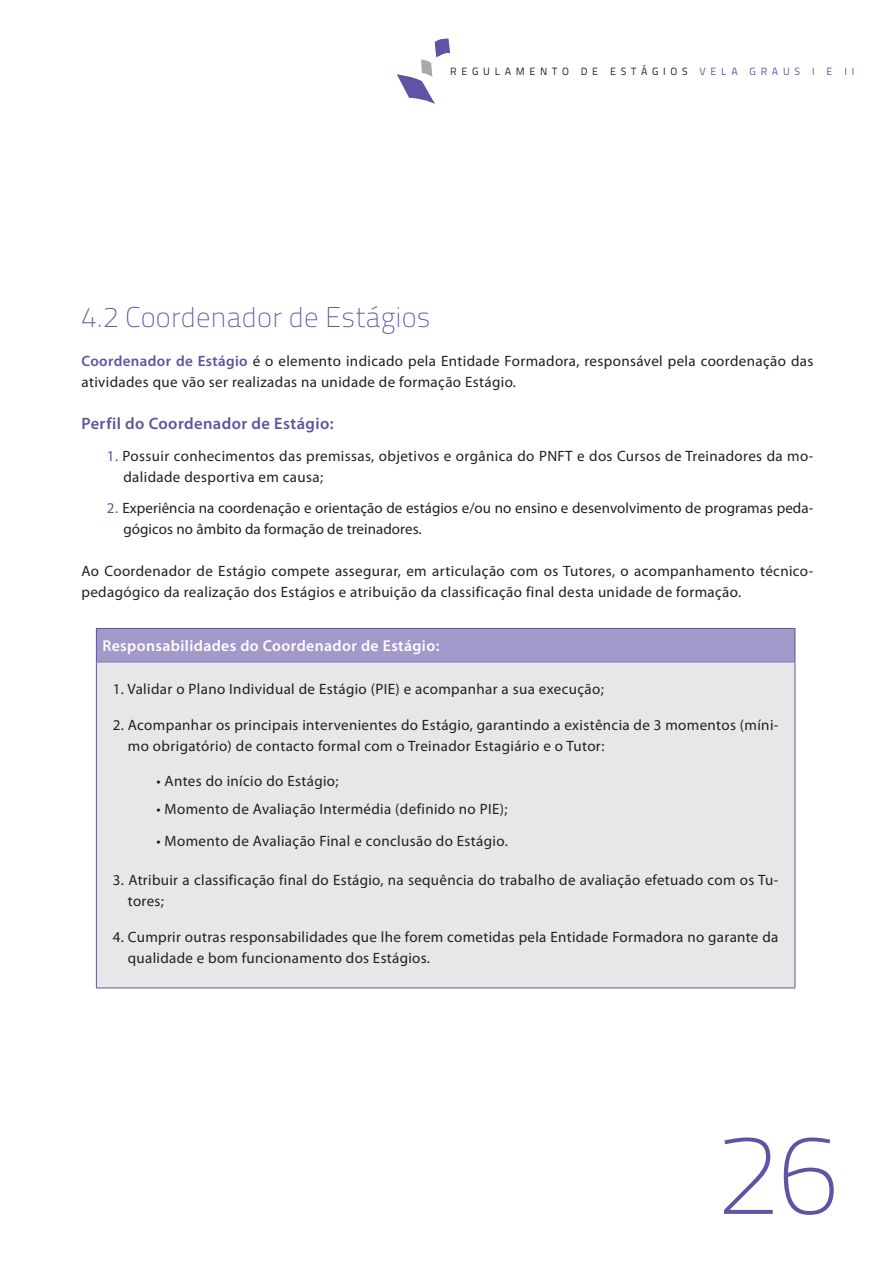
<style>
.page{position:relative;width:893px;height:1263px;background:#fff}
.page>*{position:absolute;margin:0;border:0;box-sizing:border-box;transform-origin:0 0}
.t1{font:700 114px "Titillium Text 14 L";color:#6053a3}
.t2{font:700 28.5px "Titillium Text 14 L";color:#6053a3}
.t3{font:600 16.5px "Myriad Pro";letter-spacing:.025em;color:#6053a2}
.t4{font:600 15.75px "Myriad Pro";letter-spacing:.025em;color:#fff}
.t5{font:15px/21px "Myriad Pro";letter-spacing:.025em;color:#231f20}
.t6{font:15px/21px "Myriad Pro";letter-spacing:.005em;color:#231f20}
.t7{font:10.5px "Titillium Text 14 L 400 wt";letter-spacing:.45em;color:#231f20}
.s1{color:#6053a3}
.s2{font-weight:600;color:#6053a2}
.s3{color:#6053a2}
</style>
<div class="page">
<svg style="left:397px;top:38px;width:53px;height:66px"></svg>
<div style="left:96px;top:628px;width:699px;height:34px;background:#a298c9"></div>
<div style="left:96px;top:662px;width:699px;height:326px;background:#e6e7e9"></div>
<hr style="left:96px;top:628px;width:699px;height:1px;background:#6053a2">
<hr style="left:96px;top:629px;width:1px;height:32px;background:#6053a2">
<hr style="left:795px;top:629px;width:1px;height:32px;background:#6053a2">
<hr style="left:96px;top:661px;width:699px;height:1px;background:#6053a2">
<hr style="left:96px;top:662px;width:1px;height:325px;background:#6053a2">
<hr style="left:795px;top:662px;width:1px;height:325px;background:#6053a2">
<hr style="left:96px;top:987px;width:699px;height:1px;background:#6053a2">
<p class="t7" style="left:450px;top:65px;width:406px">REGULAMENTO DE ESTÁGIOS <span class="s1">VELA GRAUS I E II</span></p>
<h2 class="t2" style="left:81px;top:301px;width:351px">4.2 Coordenador de Estágios</h2>
<p class="t5" style="left:81px;top:350px;width:733px"><span class="s2">Coordenador de Estágio</span> é o elemento indicado pela Entidade Formadora, responsável pela coordenação das atividades que vão ser realizadas na unidade de formação Estágio.</p>
<p class="t3" style="left:81px;top:413px;width:254px">Perfil do Coordenador de Estágio:</p>
<p class="t5" style="left:123px;top:445px;width:691px;text-indent:-16px"><span class="s3">1.</span> Possuir conhecimentos das premissas, objetivos e orgânica do PNFT e dos Cursos de Treinadores da mo&shy;dalidade desportiva em causa;</p>
<p class="t6" style="left:123px;top:497px;width:691px;text-indent:-16px"><span class="s3">2.</span> Experiência na coordenação e orientação de estágios e/ou no ensino e desenvolvimento de programas peda&shy;gógicos no âmbito da formação de treinadores.</p>
<p class="t5" style="left:81px;top:560px;width:733px">Ao Coordenador de Estágio compete assegurar, em articulação com os Tutores, o acompanhamento técnico&shy;pedagógico da realização dos Estágios e atribuição da classificação final desta unidade de formação.</p>
<p class="t4" style="left:102px;top:636px;width:339px">Responsabilidades do Coordenador de Estágio:</p>
<p class="t5" style="left:113px;top:678px;width:492px">1. Validar o Plano Individual de Estágio (PIE) e acompanhar a sua execução;</p>
<p class="t5" style="left:128px;top:714px;width:652px;text-indent:-15px">2. Acompanhar os principais intervenientes do Estágio, garantindo a existência de 3 momentos (míni&shy;mo obrigatório) de contacto formal com o Treinador Estagiário e o Tutor:</p>
<p class="t5" style="left:156px;top:770px;width:184px">• Antes do início do Estágio;</p>
<p class="t5" style="left:156px;top:798px;width:353px">• Momento de Avaliação Intermédia (definido no PIE);</p>
<p class="t5" style="left:156px;top:830px;width:353px">• Momento de Avaliação Final e conclusão do Estágio.</p>
<p class="t5" style="left:128px;top:869px;width:652px;text-indent:-15px">3. Atribuir a classificação final do Estágio, na sequência do trabalho de avaliação efetuado com os Tu&shy;tores;</p>
<p class="t5" style="left:128px;top:926px;width:652px;text-indent:-15px">4. Cumprir outras responsabilidades que lhe forem cometidas pela Entidade Formadora no garante da qualidade e bom funcionamento dos Estágios.</p>
<h1 class="t1" style="left:718px;top:1106px;width:122px">26</h1>
</div>
